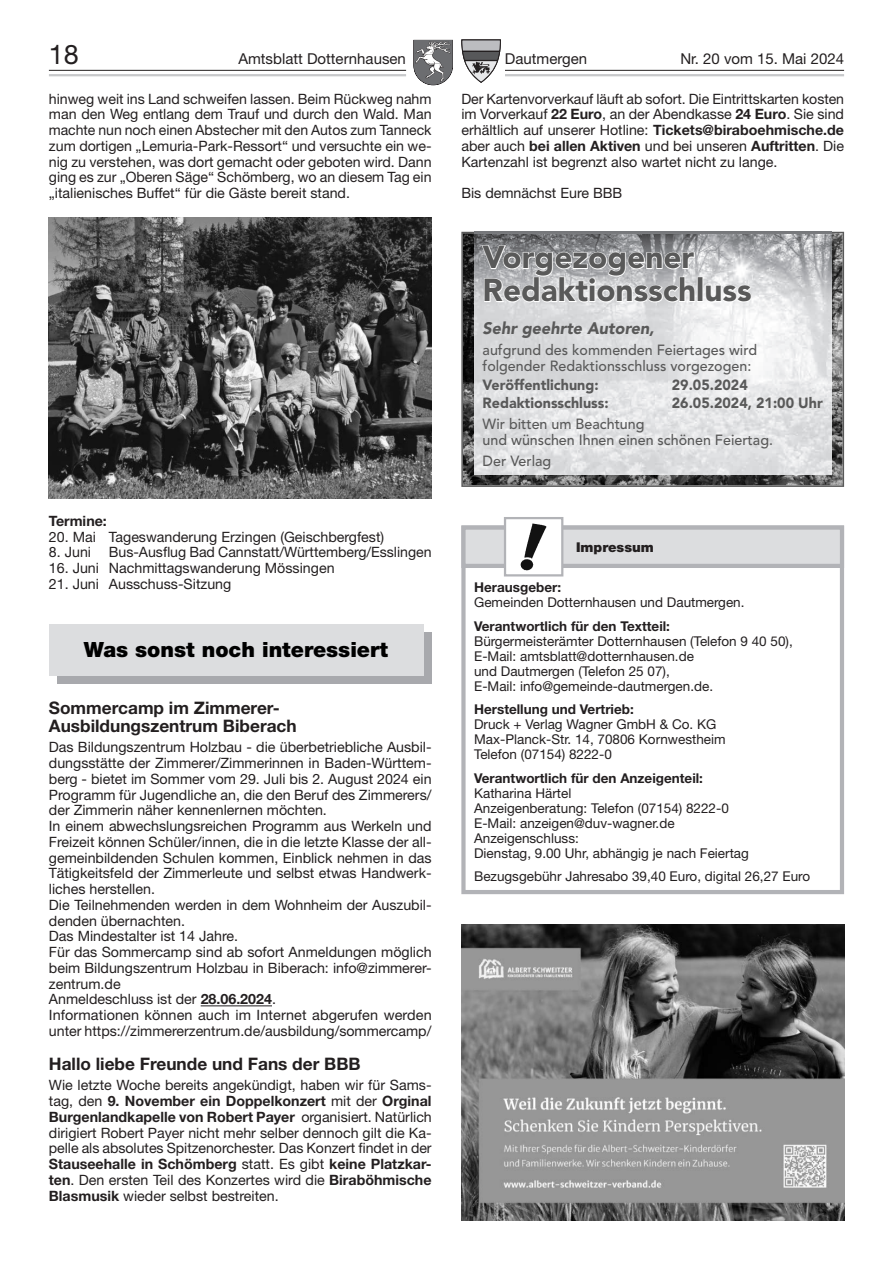
<style>
.page{position:relative;width:893px;height:1263px;background:#fff}
.page>*{position:absolute;margin:0;border:0;box-sizing:border-box;transform-origin:0 0}
.t1{font:900 31.5px/33px "Avenir LT Std";color:#595959}
.t2{font:27px "Helvetica Neue LT Std";color:#231f20}
.t3{font:900 21px "Helvetica Neue LT Std";color:#000}
.t4{font:700 17.25px/18.8px "Helvetica Neue LT Std";color:#231f20}
.t5{font:italic 900 16.65px "Avenir LT Std";color:#595959}
.t6{font:15px "Helvetica Neue LT Std";color:#231f20}
.t7{font:500 14.7px/16.5px "Avenir LT Std";color:#595959}
.t8{font:900 14.7px "Avenir LT Std";color:#595959}
.t9{font:14.25px/15.8px "Helvetica Neue LT Std";color:#231f20;text-align:justify}
.t10{font:700 14.25px "Helvetica Neue LT Std";color:#231f20}
.t11{font:13.5px/15px "Helvetica Neue LT Std";color:#231f20}
.t12{font:700 13.5px "Helvetica Neue LT Std";color:#231f20}
.t13{font:900 13.5px "Helvetica Neue LT Std";color:#231f20}
.s1{font-weight:700}
</style>
<div class="page">
<hr style="left:49px;top:74px;width:795px;height:2px;background:#c7c8ca">
<hr style="left:49px;top:70px;width:795px;height:1px;background:#231f20">
<div style="left:407px;top:39px;width:50px;height:49px;background:#fff"></div>
<svg style="left:413px;top:41px;width:40px;height:44px"></svg>
<div style="left:406px;top:38px;width:52px;height:51px;border:2px solid #fff"></div>
<div style="left:457px;top:39px;width:48px;height:47px;background:#fff"></div>
<svg style="left:461px;top:40px;width:40px;height:43px"></svg>
<hr style="left:201px;top:1005px;width:71px;height:1px;background:#231f20">
<img style="left:49px;top:218px;width:383px;height:280px">
<div style="left:57px;top:633px;width:375px;height:51px;background:#a8a9ad"></div>
<div style="left:49px;top:624px;width:374px;height:51px;background:#dcdddf"></div>
<svg style="left:461px;top:232px;width:383px;height:255px;background:#5b5b5b"></svg>
<img style="left:474px;top:233px;width:357px;height:241px">
<hr style="left:474px;top:232px;width:357px;height:1px;background:#77787b">
<svg style="left:480px;top:245px;width:216px;height:58px"></svg>
<div style="left:697px;top:277px;width:6px;height:25px;border:2px solid #fff"></div>
<svg style="left:704px;top:284px;width:48px;height:19px"></svg>
<div style="left:461px;top:525px;width:383px;height:369px;border:4px solid #b2b3b7"></div>
<div style="left:463px;top:528px;width:379px;height:38px;background:#dcdddf"></div>
<div style="left:461px;top:525px;width:383px;height:43px;border:4px solid #b2b3b7"></div>
<div style="left:505px;top:518px;width:57px;height:57px;background:#fff"></div>
<img style="left:521px;top:523px;width:25px;height:47px">
<div style="left:504px;top:517px;width:59px;height:59px;border:2px solid #b2b3b7"></div>
<img style="left:461px;top:924px;width:383px;height:296px">
<h2 class="t2" style="left:49px;top:38px;width:32px">18</h2>
<p class="t6" style="left:238px;top:49px;width:169px">Amtsblatt Dotternhausen</p>
<p class="t6" style="left:505px;top:49px;width:84px">Dautmergen</p>
<p class="t6" style="left:680px;top:49px;width:165px">Nr. 20 vom 15. Mai 2024</p>
<p class="t9" style="left:49px;top:91px;width:384px">hinweg weit ins Land schweifen lassen. Beim Rückweg nahm man den Weg entlang dem Trauf und durch den Wald. Man machte nun noch einen Abstecher mit den Autos zum Tanneck zum dortigen „Lemuria-Park-Ressort“ und versuchte ein we&shy;nig zu verstehen, was dort gemacht oder geboten wird. Dann ging es zur „Oberen Säge“ Schömberg, wo an diesem Tag ein „italienisches Buffet“ für die Gäste bereit stand.</p>
<p class="t9" style="left:461px;top:91px;width:384px">Der Kartenvorverkauf läuft ab sofort. Die Eintrittskarten kosten im Vorverkauf <span class="s1">22 Euro</span>, an der Abendkasse <span class="s1">24 Euro</span>. Sie sind erhältlich auf unserer Hotline: <span class="s1">Tickets@biraboehmische.de </span>aber auch <span class="s1">bei allen Aktiven</span> und bei unseren <span class="s1">Auftritten</span>. Die Kartenzahl ist begrenzt also wartet nicht zu lange.</p>
<p class="t9" style="left:461px;top:185px;width:163px">Bis demnächst Eure BBB</p>
<p class="t10" style="left:49px;top:512px;width:60px">Termine:</p>
<p class="t9" style="left:49px;top:528px;width:337px">20. Mai Tageswanderung Erzingen (Geischbergfest)</p>
<p class="t9" style="left:49px;top:544px;width:384px">8. Juni Bus-Ausflug Bad Cannstatt/Württemberg/Esslingen</p>
<p class="t9" style="left:49px;top:560px;width:287px">16. Juni Nachmittagswanderung Mössingen</p>
<p class="t9" style="left:49px;top:576px;width:184px">21. Juni Ausschuss-Sitzung</p>
<h3 class="t3" style="left:84px;top:637px;width:306px">Was sonst noch interessiert</h3>
<p class="t4" style="left:49px;top:698px;width:249px">Sommercamp im Zimmerer-<br>Ausbildungszentrum Biberach</p>
<p class="t9" style="left:49px;top:739px;width:384px;text-align:left">Das Bildungszentrum Holzbau - die überbetriebliche Ausbil&shy;dungsstätte der Zimmerer/Zimmerinnen in Baden-Württem&shy;berg - bietet im Sommer vom 29. Juli bis 2. August 2024 ein Programm für Jugendliche an, die den Beruf des Zimmerers/ der Zimmerin näher kennenlernen möchten.<br>In einem abwechslungsreichen Programm aus Werkeln und Freizeit können Schüler/innen, die in die letzte Klasse der all&shy;gemeinbildenden Schulen kommen, Einblick nehmen in das Tätigkeitsfeld der Zimmerleute und selbst etwas Handwerk&shy;liches herstellen.<br>Die Teilnehmenden werden in dem Wohnheim der Auszubil&shy;denden übernachten.<br>Das Mindestalter ist 14 Jahre.<br>Für das Sommercamp sind ab sofort Anmeldungen möglich beim Bildungszentrum Holzbau in Biberach: info@zimmerer&shy;zentrum.de<br>Anmeldeschluss ist der <span class="s1">28.06.2024</span>.<br>Informationen können auch im Internet abgerufen werden unter https://zimmererzentrum.de/ausbildung/sommercamp/</p>
<p class="t4" style="left:49px;top:1054px;width:313px">Hallo liebe Freunde und Fans der BBB</p>
<p class="t9" style="left:49px;top:1077px;width:384px">Wie letzte Woche bereits angekündigt, haben wir für Sams&shy;tag, den <span class="s1">9. November ein Doppelkonzert</span> mit der <span class="s1">Orginal Burgenlandkapelle von Robert Payer</span> organisiert. Natürlich dirigiert Robert Payer nicht mehr selber dennoch gilt die Ka&shy;pelle als absolutes Spitzenorchester. Das Konzert findet in der <span class="s1">Stauseehalle in Schömberg</span> statt. Es gibt <span class="s1">keine Platzkar&shy;ten</span>. Den ersten Teil des Konzertes wird die <span class="s1">Biraböhmische Blasmusik</span> wieder selbst bestreiten.</p>
<h1 class="t1" style="left:483px;top:241px;width:270px">Vorgezogener<br>Redaktionsschluss</h1>
<p class="t5" style="left:483px;top:318px;width:173px">Sehr geehrte Autoren,</p>
<p class="t7" style="left:483px;top:342px;width:276px">aufgrund des kommenden Feiertages wird folgender Redaktionsschluss vorgezogen:</p>
<p class="t8" style="left:483px;top:376px;width:117px">Veröffentlichung:</p>
<p class="t8" style="left:672px;top:376px;width:77px">29.05.2024</p>
<p class="t8" style="left:483px;top:394px;width:127px">Redaktionsschluss:</p>
<p class="t8" style="left:672px;top:394px;width:152px">26.05.2024, 21:00 Uhr</p>
<p class="t7" style="left:483px;top:415px;width:292px">Wir bitten um Beachtung<br>und wünschen Ihnen einen schönen Feiertag.</p>
<p class="t7" style="left:483px;top:453px;width:70px">Der Verlag</p>
<p class="t13" style="left:576px;top:539px;width:79px">Impressum</p>
<p class="t12" style="left:474px;top:579px;width:89px">Herausgeber:</p>
<p class="t11" style="left:474px;top:595px;width:272px">Gemeinden Dotternhausen und Dautmergen.</p>
<p class="t12" style="left:474px;top:618px;width:197px">Verantwortlich für den Textteil:</p>
<p class="t11" style="left:474px;top:633px;width:320px">Bürgermeisterämter Dotternhausen (Telefon 9 40 50), E-Mail: amtsblatt@dotternhausen.de<br>und Dautmergen (Telefon 25 07),<br>E-Mail: info@gemeinde-dautmergen.de.</p>
<p class="t12" style="left:474px;top:701px;width:161px">Herstellung und Vertrieb:</p>
<p class="t11" style="left:474px;top:717px;width:253px">Druck + Verlag Wagner GmbH &amp; Co. KG<br>Max-Planck-Str. 14, 70806 Kornwestheim<br>Telefon (07154) 8222-0</p>
<p class="t12" style="left:474px;top:770px;width:230px">Verantwortlich für den Anzeigenteil:</p>
<p class="t11" style="left:474px;top:785px;width:276px">Katharina Härtel<br>Anzeigenberatung: Telefon (07154) 8222-0<br>E-Mail: anzeigen@duv-wagner.de<br>Anzeigenschluss:<br>Dienstag, 9.00 Uhr, abhängig je nach Feiertag</p>
<p class="t11" style="left:474px;top:869px;width:338px">Bezugsgebühr Jahresabo 39,40 Euro, digital 26,27 Euro</p>
</div>
